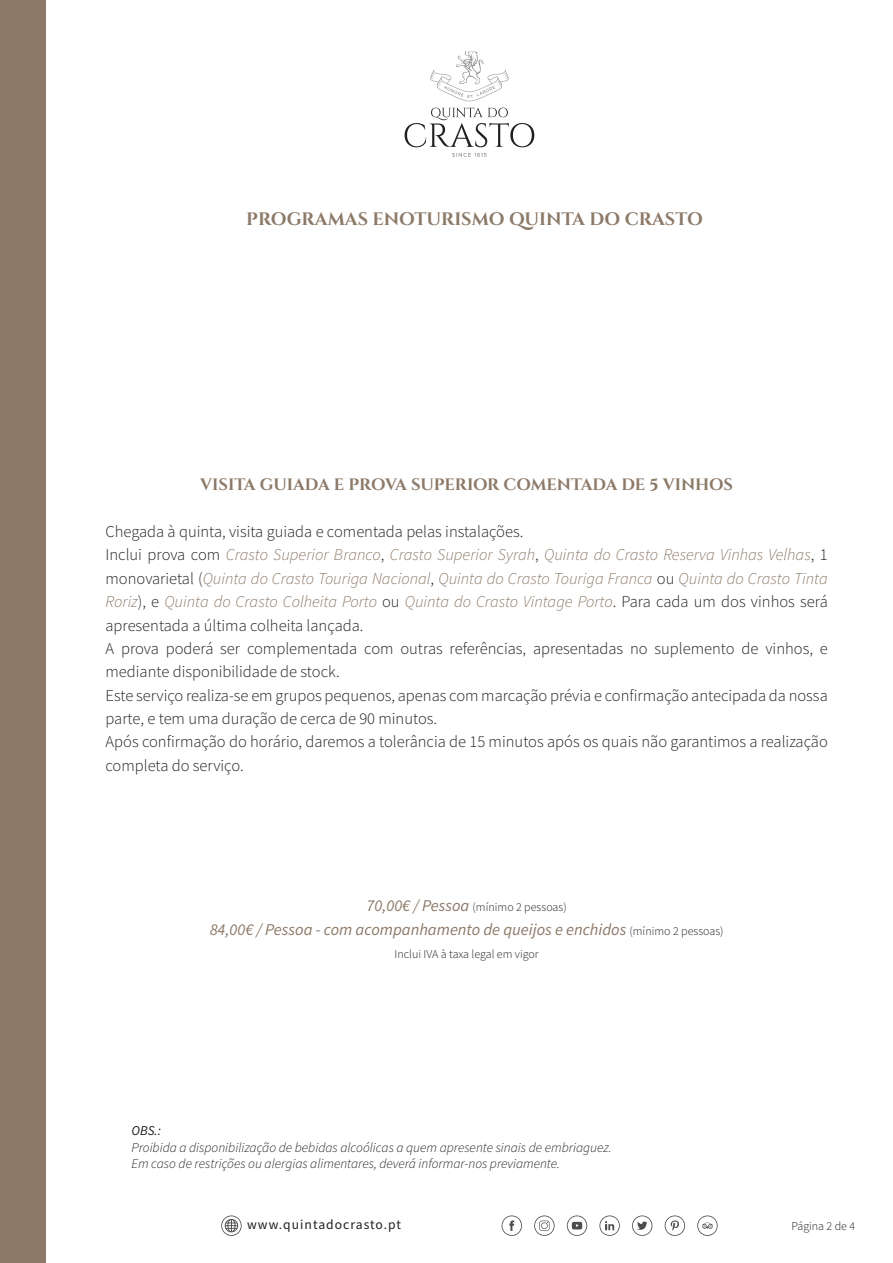
<style>
.page{position:relative;width:893px;height:1263px;background:#fff}
.page>*{position:absolute;margin:0;border:0;box-sizing:border-box;transform-origin:0 0}
.t1{font:700 18px "Cinzel";letter-spacing:-.005em;color:#8c7967}
.t2{font:300 16.5px/23.4px "Source Sans Pro";color:#231f20}
.t3{font:italic 16.5px "Source Sans Pro";color:#8c7967}
.t4{font:700 16.5px "Cinzel";letter-spacing:-.01em;color:#8c7967}
.t5{font:13.65px "Source Sans Pro";letter-spacing:.075em;color:#231f20}
.t6{font:italic 300 13.5px/16.2px "Source Sans Pro";color:#231f20}
.t7{font:italic 13.5px "Source Sans Pro";color:#231f20}
.t8{font:300 12px "Source Sans Pro";color:#231f20}
.s1{font-style:italic;color:#8c7967}
.s2{font-weight:400;font-style:italic;font-size:16.5px;color:#8c7967}
.s3{font-weight:300;font-style:normal;font-size:12px;color:#231f20}
</style>
<div class="page">
<svg style="left:452px;top:153px;width:35px;height:4px"></svg>
<svg style="left:405px;top:108px;width:129px;height:39px"></svg>
<svg style="left:430px;top:50px;width:79px;height:51px"></svg>
<svg style="left:502px;top:1215px;width:20px;height:21px"></svg>
<svg style="left:567px;top:1215px;width:20px;height:21px"></svg>
<svg style="left:665px;top:1215px;width:20px;height:21px"></svg>
<svg style="left:599px;top:1215px;width:21px;height:21px"></svg>
<svg style="left:632px;top:1215px;width:20px;height:21px"></svg>
<svg style="left:697px;top:1215px;width:21px;height:21px"></svg>
<svg style="left:534px;top:1215px;width:21px;height:21px"></svg>
<svg style="left:221px;top:1215px;width:21px;height:21px"></svg>
<div style="left:0;top:0;width:46px;height:1263px;background:#8c7967"></div>
<p class="t1" style="left:246px;top:208px;width:458px">PROGRAMAS ENOTURISMO QUINTA DO CRASTO</p>
<p class="t4" style="left:200px;top:475px;width:534px">VISITA GUIADA E PROVA SUPERIOR COMENTADA DE 5 VINHOS</p>
<p class="t2" style="left:106px;top:520px;width:724px">Chegada à quinta, visita guiada e comentada pelas instalações.<br>Inclui prova com <span class="s1">Crasto Superior Branco</span>, <span class="s1">Crasto Superior Syrah</span>, <span class="s1">Quinta do Crasto Reserva Vinhas Velhas</span>, 1 monovarietal (<span class="s1">Quinta do Crasto Touriga Nacional</span>, <span class="s1">Quinta do Crasto Touriga Franca</span> ou <span class="s1">Quinta do Crasto Tinta Roriz</span>), e <span class="s1">Quinta do Crasto Colheita Porto</span> ou <span class="s1">Quinta do Crasto Vintage Porto</span>. Para cada um dos vinhos será apresentada a última colheita lançada.<br>A prova poderá ser complementada com outras referências, apresentadas no suplemento de vinhos, e mediante disponibilidade de stock.<br>Este serviço realiza-se em grupos pequenos, apenas com marcação prévia e confirmação antecipada da nossa parte, e tem uma duração de cerca de 90 minutos.<br>Após confirmação do horário, daremos a tolerância de 15 minutos após os quais não garantimos a realização completa do serviço.</p>
<p class="t8" style="left:367px;top:900px;width:202px"><span class="s2">70,00€ / Pessoa</span> (mínimo 2 pessoas)</p>
<p class="t3" style="left:210px;top:918px;width:515px">84,00€ / Pessoa - com acompanhamento de queijos e enchidos <span class="s3">(mínimo 2 pessoas)</span></p>
<p class="t8" style="left:395px;top:947px;width:146px">Inclui IVA à taxa legal em vigor</p>
<p class="t7" style="left:132px;top:1122px;width:31px">OBS.:</p>
<p class="t6" style="left:132px;top:1139px;width:482px">Proibida a disponibilização de bebidas alcoólicas a quem apresente sinais de embriaguez.<br>Em caso de restrições ou alergias alimentares, deverá informar-nos previamente.</p>
<p class="t5" style="left:247px;top:1216px;width:156px">www.quintadocrasto.pt</p>
<p class="t8" style="left:791px;top:1219px;width:65px">Página 2 de 4</p>
</div>
